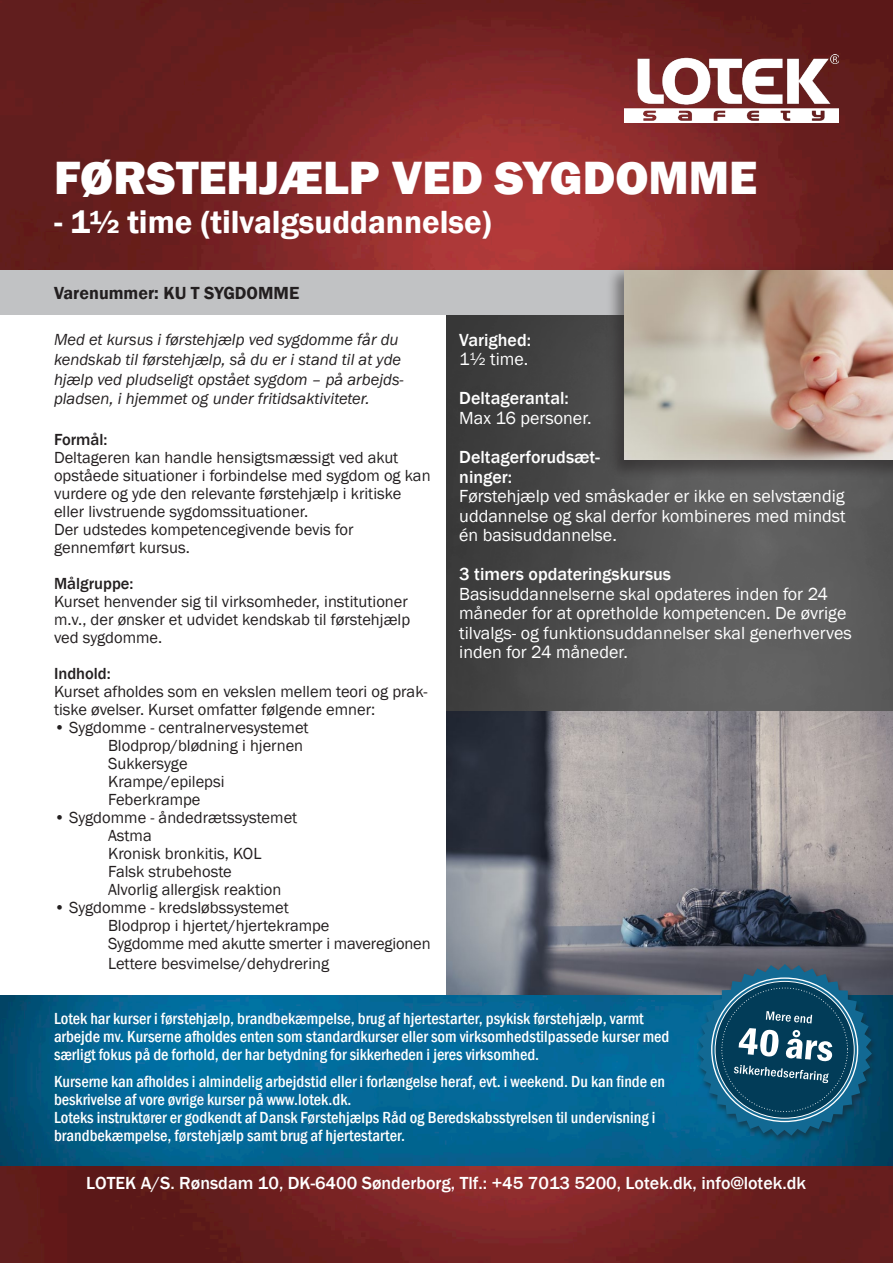
<style>
.page{position:relative;width:893px;height:1263px;background:#fff}
.page>*{position:absolute;margin:0;border:0;box-sizing:border-box;transform-origin:0 0}
.t1{font:800 48px "Franklin Gothic";color:#fff}
.t2{font:600 33px "Franklin Gothic";color:#fff}
.t3{font:18px/19.5px "Franklin Gothic";color:#fff;text-align:justify}
.t4{font:500 18px/19.5px "Franklin Gothic";color:#fff}
.t5{font:600 18px "Franklin Gothic";color:#231f20}
.t6{font:16.5px/18px "Franklin Gothic";color:#231f20}
.t7{font:500 condensed 16.5px/18px "Franklin Gothic";color:#fff}
.t8{font:italic 16.5px/19.8px "Franklin Gothic";color:#231f20}
.t9{font:500 16.5px "Franklin Gothic";color:#231f20}
</style>
<div class="page">
<img style="left:0;top:0;width:893px;height:1263px">
<img style="left:625px;top:54px;width:214px;height:69px">
<div style="left:0;top:309px;width:893px;height:782px;background:#fff"></div>
<img style="left:446px;top:315px;width:447px;height:396px">
<img style="left:446px;top:711px;width:447px;height:284px">
<img style="left:0;top:995px;width:893px;height:170px">
<div style="left:695px;top:964px;width:183px;height:179px;background:#231f20;opacity:.5"></div>
<svg style="left:697px;top:964px;width:175px;height:171px;background:#245d79"></svg>
<div style="left:0;top:271px;width:893px;height:44px;background:#c1c2c4"></div>
<div style="left:606px;top:264px;width:287px;height:216px;background:#231f20;opacity:.48"></div>
<img style="left:625px;top:271px;width:268px;height:188px">
<p class="t1" style="left:54px;top:147px;width:705px">FØRSTEHJÆLP VED SYGDOMME</p>
<p class="t2" style="left:54px;top:202px;width:439px">- 1½ time (tilvalgsuddannelse)</p>
<p class="t5" style="left:54px;top:282px;width:247px">Varenummer: KU T SYGDOMME</p>
<p class="t8" style="left:54px;top:330px;width:351px">Med et kursus i førstehjælp ved sygdomme får du kendskab til førstehjælp, så du er i stand til at yde hjælp ved pludseligt opstået sygdom – på arbejds&shy;pladsen, i hjemmet og under fritidsaktiviteter.</p>
<p class="t9" style="left:54px;top:430px;width:55px">Formål:</p>
<p class="t6" style="left:54px;top:449px;width:378px">Deltageren kan handle hensigtsmæssigt ved akut opståede situationer i forbindelse med sygdom og kan vurdere og yde den relevante førstehjælp i kritiske eller livstruende sygdomssituationer.</p>
<p class="t6" style="left:54px;top:521px;width:301px">Der udstedes kompetencegivende bevis for</p>
<p class="t6" style="left:54px;top:539px;width:138px">gennemført kursus.</p>
<p class="t9" style="left:54px;top:574px;width:81px">Målgruppe:</p>
<p class="t6" style="left:54px;top:593px;width:358px">Kurset henvender sig til virksomheder, institutioner m.v., der ønsker et udvidet kendskab til førstehjælp ved sygdomme.</p>
<p class="t9" style="left:54px;top:664px;width:58px">Indhold:</p>
<p class="t6" style="left:54px;top:683px;width:375px">Kurset afholdes som en vekslen mellem teori og prak&shy;tiske øvelser. Kurset omfatter følgende emner:</p>
<p class="t6" style="left:54px;top:719px;width:256px">• Sygdomme - centralnervesystemet</p>
<p class="t6" style="left:108px;top:737px;width:197px">Blodprop/blødning i hjernen</p>
<p class="t6" style="left:108px;top:755px;width:81px">Sukkersyge</p>
<p class="t6" style="left:108px;top:773px;width:118px">Krampe/epilepsi</p>
<p class="t6" style="left:108px;top:791px;width:94px">Feberkrampe</p>
<p class="t6" style="left:54px;top:809px;width:245px">• Sygdomme - åndedrætssystemet</p>
<p class="t6" style="left:108px;top:827px;width:45px">Astma</p>
<p class="t6" style="left:108px;top:845px;width:155px">Kronisk bronkitis, KOL</p>
<p class="t6" style="left:108px;top:863px;width:125px">Falsk strubehoste</p>
<p class="t6" style="left:108px;top:881px;width:175px">Alvorlig allergisk reaktion</p>
<p class="t6" style="left:54px;top:899px;width:236px">• Sygdomme - kredsløbssystemet</p>
<p class="t6" style="left:108px;top:917px;width:223px">Blodprop i hjertet/hjertekrampe</p>
<p class="t6" style="left:108px;top:935px;width:324px">Sygdomme med akutte smerter i maveregionen</p>
<p class="t6" style="left:108px;top:955px;width:223px">Lettere besvimelse/dehydrering</p>
<p class="t4" style="left:459px;top:330px;width:73px">Varighed:</p>
<p class="t3" style="left:459px;top:350px;width:71px">1½ time.</p>
<p class="t4" style="left:459px;top:389px;width:111px">Deltagerantal:</p>
<p class="t3" style="left:459px;top:409px;width:134px">Max 16 personer.</p>
<p class="t4" style="left:459px;top:447px;width:142px">Deltagerforudsæt&shy;ninger:</p>
<p class="t3" style="left:459px;top:487px;width:388px">Førstehjælp ved småskader er ikke en selvstændig uddannelse og skal derfor kombineres med mindst én basisuddannelse.</p>
<p class="t4" style="left:459px;top:564px;width:213px">3 timers opdateringskursus</p>
<p class="t3" style="left:459px;top:584px;width:394px;text-align:left">Basisuddannelserne skal opdateres inden for 24 måneder for at opretholde kompetencen. De øvrige tilvalgs- og funktionsuddannelser skal generhverves inden for 24 måneder.</p>
<p class="t7" style="left:54px;top:1009px;width:617px">Lotek har kurser i førstehjælp, brandbekæmpelse, brug af hjertestarter, psykisk førstehjælp, varmt arbejde mv. Kurserne afholdes enten som standardkurser eller som virksomhedstilpassede kurser med særligt fokus på de forhold, der har betydning for sikkerheden i jeres virksomhed.</p>
<p class="t7" style="left:54px;top:1072px;width:613px">Kurserne kan afholdes i almindelig arbejdstid eller i forlængelse heraf, evt. i weekend. Du kan finde en beskrivelse af vore øvrige kurser på www.lotek.dk.</p>
<p class="t7" style="left:54px;top:1108px;width:603px">Loteks instruktører er godkendt af Dansk Førstehjælps Råd og Beredskabsstyrelsen til undervisning i brandbekæmpelse, førstehjælp samt brug af hjertestarter.</p>
<p class="t4" style="left:86px;top:1174px;width:721px">LOTEK A/S. Rønsdam 10, DK-6400 Sønderborg, Tlf.: +45 7013 5200, Lotek.dk, info@lotek.dk</p>
</div>
